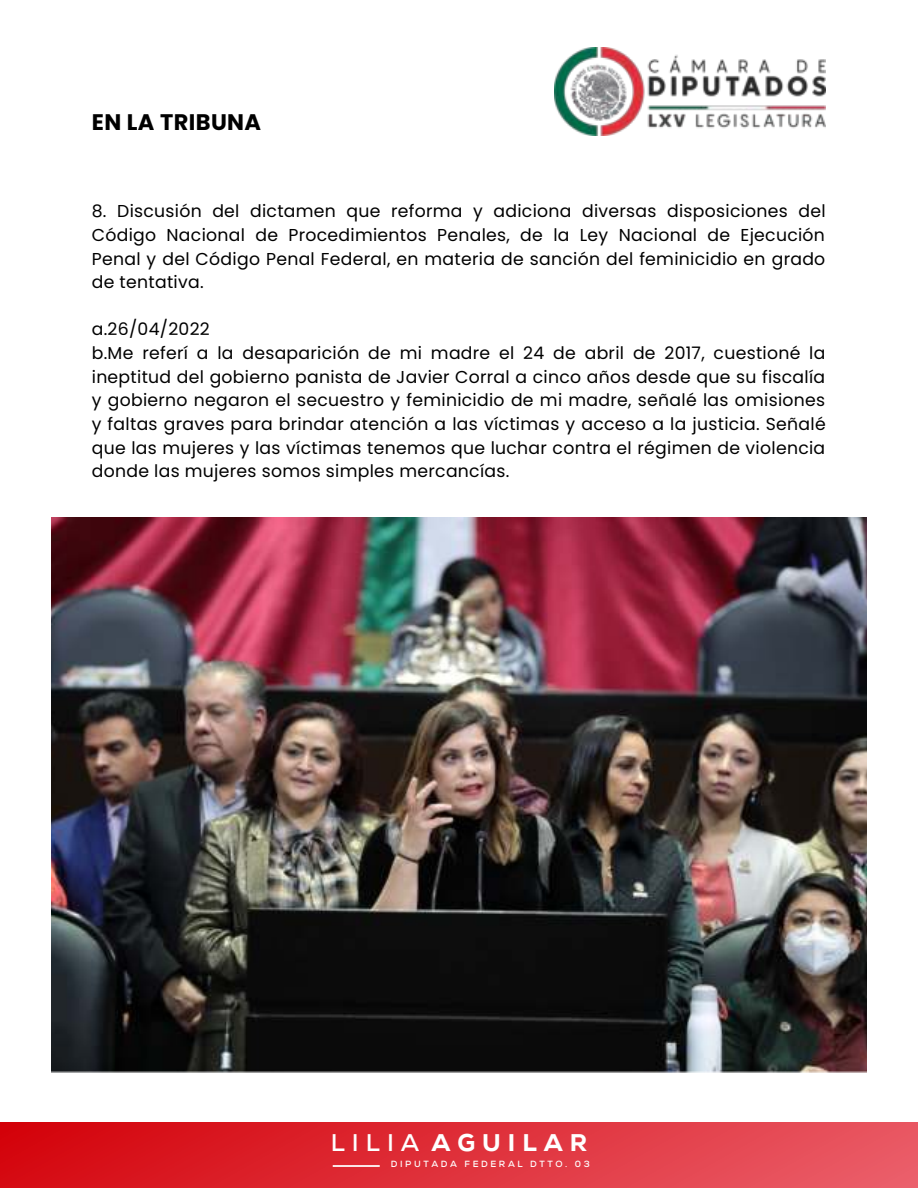
<style>
.page{position:relative;width:918px;height:1188px;background:#fff}
.page>*{position:absolute;margin:0;border:0;box-sizing:border-box;transform-origin:0 0}
.t1{font:800 24.15px "Nexa";letter-spacing:.29em;color:#fff}
.t2{font:700 22.5px "Poppins";letter-spacing:.015em;color:#000}
.t3{font:17.25px/23.7px "Poppins";letter-spacing:.015em;color:#000;text-align:justify}
.t4{font:700 9px "Nexa";letter-spacing:.29em;color:#fff}
.s1{font-weight:700}
</style>
<div class="page">
<div style="left:1px;top:1123px;width:916px;height:65px;background:linear-gradient(to right,#d4050d,#ea5b67)"></div>
<hr style="left:333px;top:1165px;width:47px;height:2px;background:#fff">
<img style="left:555px;top:48px;width:271px;height:87px">
<img style="left:52px;top:517px;width:814px;height:556px">
<h2 class="t2" style="left:92px;top:109px;width:171px">EN LA TRIBUNA</h2>
<p class="t3" style="left:92px;top:200px;width:735px">8. Discusión del dictamen que reforma y adiciona diversas disposiciones del Código Nacional de Procedimientos Penales, de la Ley Nacional de Ejecución Penal y del Código Penal Federal, en materia de sanción del feminicidio en grado de tentativa.</p>
<p class="t3" style="left:92px;top:318px;width:736px;text-align:left">a.26/04/2022<br>b.Me referí a la desaparición de mi madre el 24 de abril de 2017, cuestioné la ineptitud del gobierno panista de Javier Corral a cinco años desde que su fiscalía y gobierno negaron el secuestro y feminicidio de mi madre, señalé las omisiones y faltas graves para brindar atención a las víctimas y acceso a la justicia. Señalé que las mujeres y las víctimas tenemos que luchar contra el régimen de violencia donde las mujeres somos simples mercancías.</p>
<h1 class="t1" style="left:331px;top:1127px;width:258px"><span class="s1">LILIA</span> AGUILAR</h1>
<p class="t4" style="left:391px;top:1158px;width:200px">DIPUTADA FEDERAL DTTO. 03</p>
</div>
